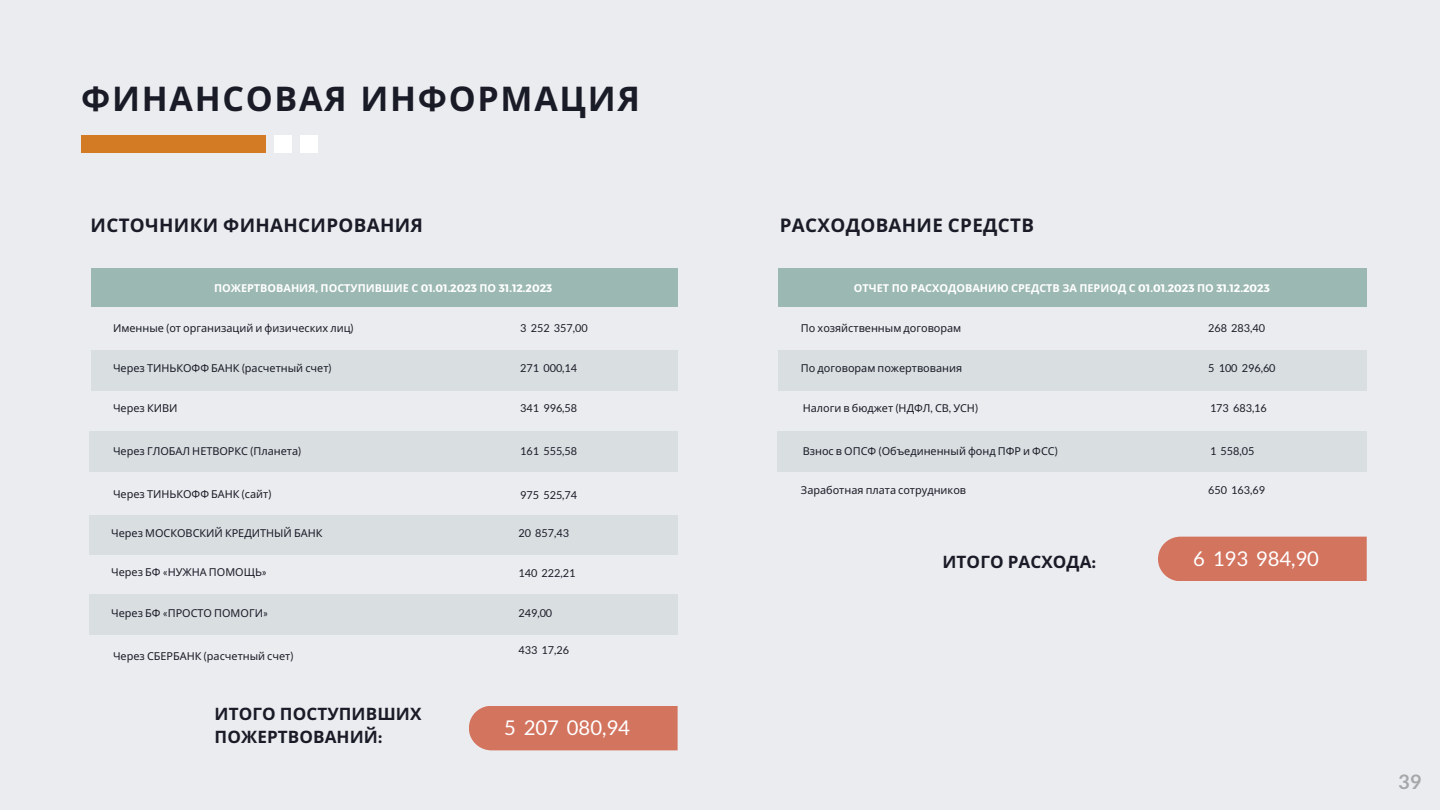
<style>
.page{position:relative;width:1440px;height:810px;background:#ebecef}
.page>*{position:absolute;margin:0;border:0;box-sizing:border-box;transform-origin:0 0}
.t1{font:700 34px "Noto Sans";letter-spacing:.05em;color:#191b27}
.t2{font:20.3px "Lato";color:#fff}
.t3{font:700 20px "Lato";color:#a5a7a8}
.t4{font:700 18.8px "Noto Sans";letter-spacing:.02em;color:#191b27}
.t5{font:700 17.1px/23.2px "Noto Sans";letter-spacing:.005em;color:#191b27}
.t6{font:10.9px "Noto Sans";color:#191b27}
.t7{font:10.9px "Lato";color:#191b27}
.t8{font:700 10.9px "Noto Sans";color:#fff}
.s1{font-family:"Montserrat"}
.s2{font-family:"Lato"}
</style>
<div class="page">
<div style="left:81px;top:136px;width:185px;height:17px;background:#d27b24"></div>
<div style="left:274px;top:136px;width:18px;height:17px;background:#fff"></div>
<div style="left:301px;top:136px;width:17px;height:17px;background:#fff"></div>
<div style="left:91px;top:268px;width:587px;height:39px;background:#9bb8b2"></div>
<div style="left:91px;top:350px;width:587px;height:41px;background:#d9dee1"></div>
<div style="left:89px;top:431px;width:589px;height:41px;background:#d9dee1"></div>
<div style="left:89px;top:515px;width:589px;height:40px;background:#d9dee1"></div>
<div style="left:89px;top:595px;width:589px;height:40px;background:#d9dee1"></div>
<div style="left:779px;top:268px;width:588px;height:39px;background:#9bb8b2"></div>
<div style="left:779px;top:350px;width:588px;height:41px;background:#d9dee1"></div>
<div style="left:777px;top:431px;width:590px;height:41px;background:#d9dee1"></div>
<div style="left:1158px;top:537px;width:209px;height:44px;background:#d3745f"></div>
<div style="left:469px;top:706px;width:209px;height:44px;background:#d3745f"></div>
<h1 class="t1" style="left:81px;top:74px;width:560px">ФИНАНСОВАЯ ИНФОРМАЦИЯ</h1>
<h3 class="t4" style="left:91px;top:212px;width:334px">ИСТОЧНИКИ ФИНАНСИРОВАНИЯ</h3>
<p class="t8" style="left:214px;top:281px;width:340px">ПОЖЕРТВОВАНИЯ<span class="s1">,</span> ПОСТУПИВШИЕ С <span class="s1">01.01.2023</span> ПО <span class="s1">31.12.2023</span></p>
<p class="t6" style="left:113px;top:321px;width:242px">Именные <span class="s2">(</span>от организаций и физических лиц<span class="s2">)</span></p>
<p class="t6" style="left:113px;top:361px;width:220px">Через ТИНЬКОФФ БАНК <span class="s2">(</span>расчетный счет<span class="s2">)</span></p>
<p class="t6" style="left:113px;top:401px;width:66px">Через КИВИ</p>
<p class="t7" style="left:520px;top:321px;width:69px">3 252 357,00</p>
<p class="t7" style="left:520px;top:361px;width:58px">271 000,14</p>
<p class="t7" style="left:520px;top:401px;width:58px">341 996,58</p>
<p class="t6" style="left:113px;top:444px;width:190px">Через ГЛОБАЛ НЕТВОРКС <span class="s2">(</span>Планета<span class="s2">)</span></p>
<p class="t7" style="left:520px;top:445px;width:58px">161 555,58</p>
<p class="t6" style="left:113px;top:486px;width:160px">Через ТИНЬКОФФ БАНК <span class="s2">(</span>сайт<span class="s2">)</span></p>
<p class="t7" style="left:520px;top:488px;width:58px">975 525,74</p>
<p class="t6" style="left:111px;top:525px;width:213px">Через МОСКОВСКИЙ КРЕДИТНЫЙ БАНК</p>
<p class="t6" style="left:111px;top:565px;width:157px">Через БФ <span class="s2">«</span>НУЖНА ПОМОЩЬ<span class="s2">»</span></p>
<p class="t6" style="left:111px;top:605px;width:158px">Через БФ <span class="s2">«</span>ПРОСТО ПОМОГИ<span class="s2">»</span></p>
<p class="t7" style="left:518px;top:526px;width:52px">20 857,43</p>
<p class="t7" style="left:518px;top:566px;width:58px">140 222,21</p>
<p class="t7" style="left:518px;top:606px;width:35px">249,00</p>
<p class="t6" style="left:113px;top:649px;width:182px">Через СБЕРБАНК <span class="s2">(</span>расчетный счет<span class="s2">)</span></p>
<h3 class="t5" style="left:215px;top:701px;width:208px">ИТОГО ПОСТУПИВШИХ<br>ПОЖЕРТВОВАНИЙ<span class="s1">:</span></h3>
<p class="t7" style="left:518px;top:643px;width:52px">433 17,26</p>
<h2 class="t2" style="left:504px;top:715px;width:127px">5 207 080,94</h2>
<h3 class="t4" style="left:780px;top:212px;width:256px">РАСХОДОВАНИЕ СРЕДСТВ</h3>
<p class="t8" style="left:854px;top:281px;width:417px">ОТЧЕТ ПО РАСХОДОВАНИЮ СРЕДСТВ ЗА ПЕРИОД С <span class="s1">01.01.2023</span> ПО <span class="s1">31.12.2023</span></p>
<p class="t6" style="left:801px;top:321px;width:162px">По хозяйственным договорам</p>
<p class="t6" style="left:801px;top:361px;width:163px">По договорам пожертвования</p>
<p class="t7" style="left:1208px;top:321px;width:58px">268 283,40</p>
<p class="t7" style="left:1208px;top:361px;width:69px">5 100 296,60</p>
<p class="t6" style="left:803px;top:401px;width:177px">Налоги в бюджет <span class="s2">(</span>НДФЛ<span class="s2">,</span> СВ<span class="s2">,</span> УСН<span class="s2">)</span></p>
<p class="t7" style="left:1210px;top:401px;width:58px">173 683,16</p>
<p class="t6" style="left:803px;top:444px;width:257px">Взнос в ОПСФ <span class="s2">(</span>Объединенный фонд ПФР и ФСС<span class="s2">)</span></p>
<p class="t7" style="left:1210px;top:445px;width:46px">1 558,05</p>
<p class="t6" style="left:801px;top:482px;width:167px">Заработная плата сотрудников</p>
<p class="t7" style="left:1208px;top:483px;width:58px">650 163,69</p>
<h3 class="t5" style="left:943px;top:550px;width:155px">ИТОГО РАСХОДА<span class="s1">:</span></h3>
<h2 class="t2" style="left:1193px;top:546px;width:127px">6 193 984,90</h2>
<h3 class="t3" style="left:1398px;top:770px;width:25px">39</h3>
</div>
